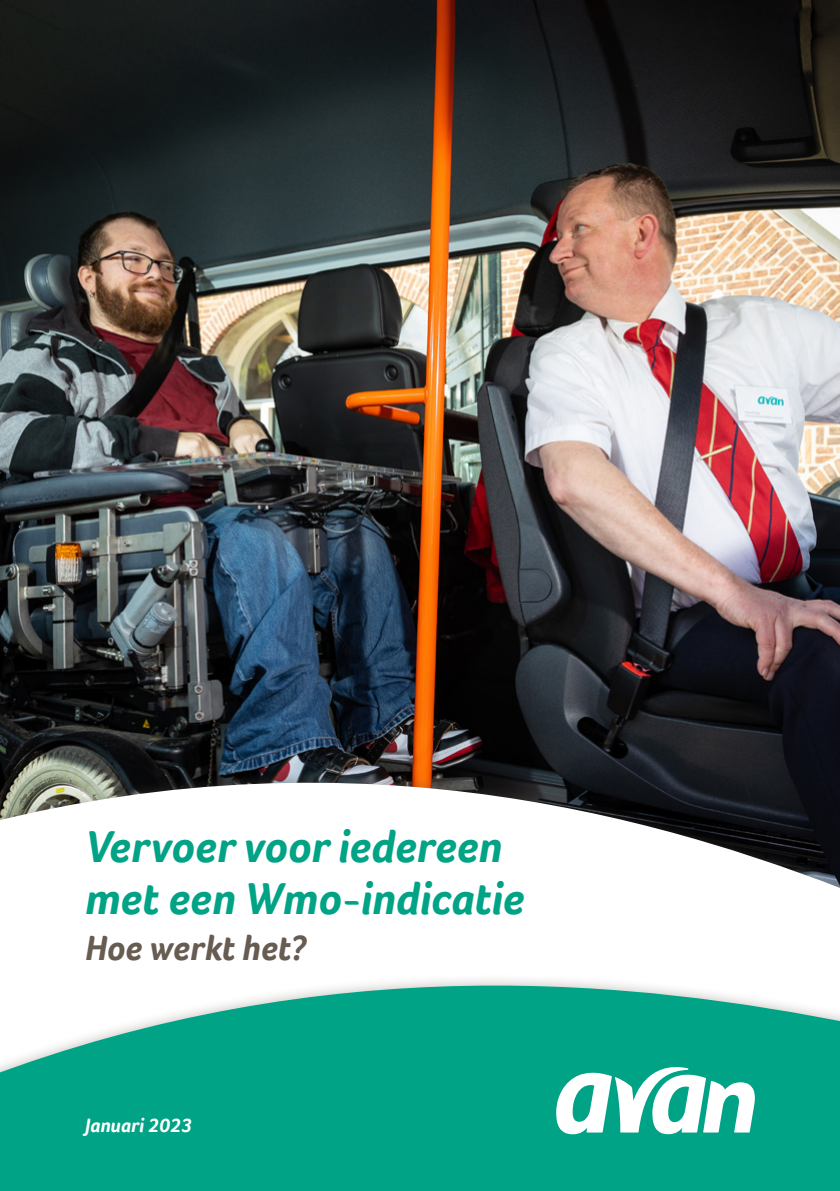
<style>
.page{position:relative;width:840px;height:1191px;background:#fff}
.page>*{position:absolute;margin:0;border:0;box-sizing:border-box;transform-origin:0 0}
.Kop{font:italic 700 46px/52px "Foco";color:#00a385}
.Kop-2{font:italic 700 36px "Foco";letter-spacing:-.005em;color:#665c51}
.t1{font:italic 700 20px "Foco";color:#fff}
</style>
<div class="page">
<img style="left:0;top:0;width:839px;height:738px">
<svg style="left:0;top:738px;width:839px;height:150px"></svg>
<svg style="left:0;top:979px;width:839px;height:212px;background:#24af95"></svg>
<svg style="left:556px;top:1067px;width:198px;height:67px"></svg>
<p class="Kop" style="left:85px;top:820px;width:441px">Vervoer voor iedereen met een Wmo-indicatie</p>
<p class="Kop-2" style="left:85px;top:924px;width:222px">Hoe werkt het?</p>
<p class="t1" style="left:85px;top:1111px;width:108px">Januari 2023</p>
</div>
